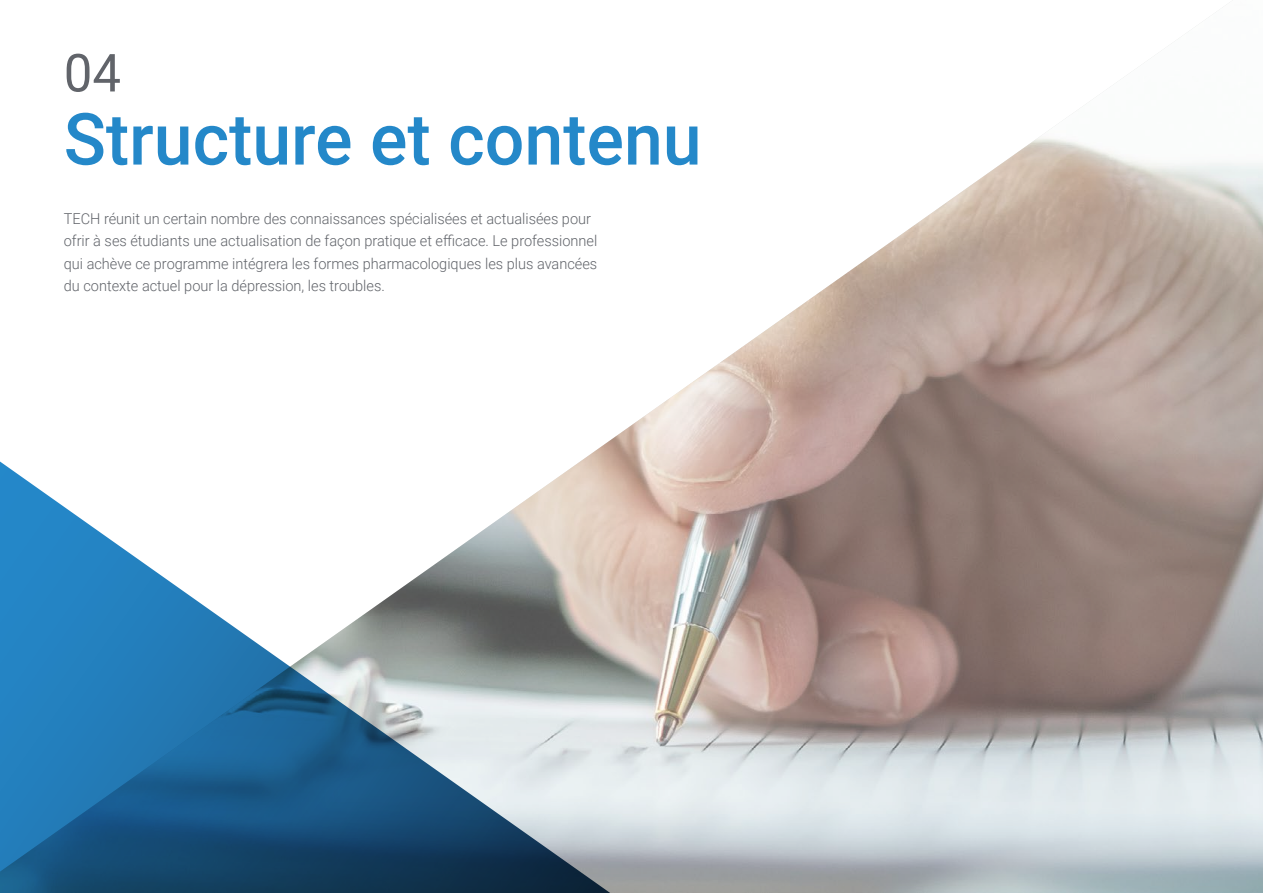
<style>
.page{position:relative;width:1263px;height:893px;background:#fff}
.page>*{position:absolute;margin:0;border:0;box-sizing:border-box;transform-origin:0 0}
.t1{font:500 72px "Roboto";color:#2488c9}
.t2{font:52.5px "Roboto";color:#61646a}
.t3{font:300 15px/22.5px "Roboto";color:#61646a}
</style>
<div class="page">
<img style="left:602px;top:136px;width:661px;height:757px">
<svg style="left:0;top:446px;width:640px;height:447px"></svg>
<h2 class="t2" style="left:64px;top:36px;width:59px">04</h2>
<h1 class="t1" style="left:64px;top:89px;width:639px">Structure et contenu</h1>
<p class="t3" style="left:64px;top:207px;width:535px">TECH réunit un certain nombre des connaissances spécialisées et actualisées pour ofrir à ses étudiants une actualisation de façon pratique et efficace. Le professionnel qui achève ce programme intégrera les formes pharmacologiques les plus avancées du contexte actuel pour la dépression, les troubles.</p>
</div>
